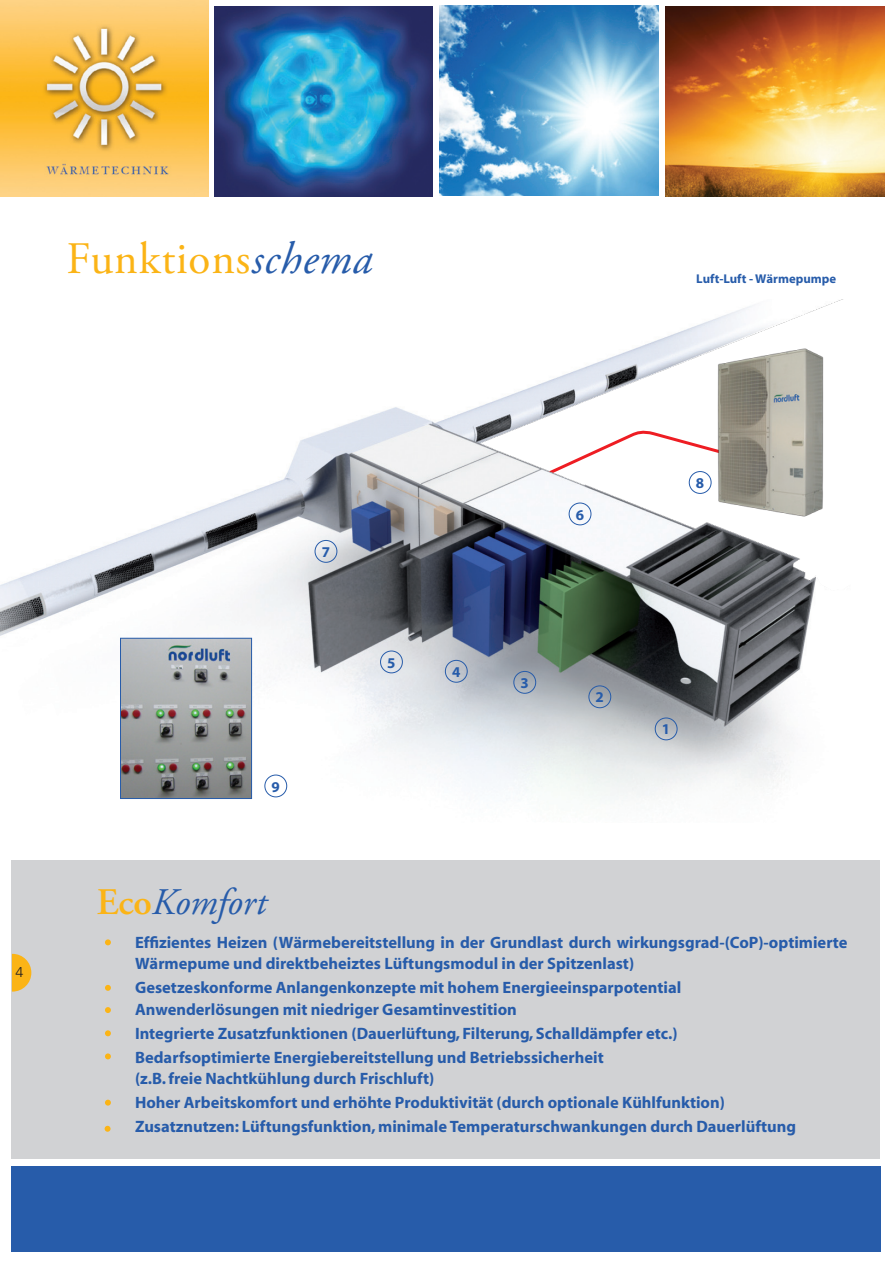
<style>
.page{position:relative;width:893px;height:1263px;background:#fff}
.page>*{position:absolute;margin:0;border:0;box-sizing:border-box;transform-origin:0 0}
.t1{font:45px "Adobe Garamond Pro";letter-spacing:.02em;color:#fbb416}
.t2{font:italic 37.5px "Adobe Garamond Pro";color:#275caa}
.t3{font:700 16.5px/24px "Myriad";color:#275caa}
.t4{font:700 15px "Myriad";color:#275caa}
.t5{font:300 14.25px "Frutiger";color:#231f20}
.t6{font:700 12.75px "Myriad";color:#275caa}
.s1{font-style:italic;color:#275caa}
.s2{font-family:"Adobe Garamond";font-weight:600;font-style:normal;color:#fbb416}
</style>
<div class="page">
<div style="left:12px;top:861px;width:868px;height:298px;background:#d1d2d4"></div>
<img style="left:0;top:299px;width:843px;height:502px">
<img style="left:0;top:0;width:208px;height:196px">
<svg style="left:12px;top:954px;width:19px;height:37px"></svg>
<img style="left:214px;top:6px;width:219px;height:190px">
<img style="left:665px;top:6px;width:219px;height:190px">
<img style="left:439px;top:6px;width:220px;height:190px">
<img style="left:122px;top:640px;width:128px;height:157px">
<div style="left:120px;top:638px;width:132px;height:161px;border:1px solid #275caa"></div>
<div style="left:12px;top:1166px;width:869px;height:85px;background:#275caa"></div>
<img style="left:708px;top:345px;width:125px;height:173px">
<svg style="left:105px;top:939px;width:6px;height:6px"></svg>
<svg style="left:105px;top:985px;width:6px;height:6px"></svg>
<svg style="left:105px;top:1007px;width:6px;height:6px"></svg>
<svg style="left:105px;top:1030px;width:6px;height:6px"></svg>
<svg style="left:105px;top:1053px;width:6px;height:6px"></svg>
<svg style="left:105px;top:1100px;width:6px;height:5px"></svg>
<div style="left:655px;top:718px;width:22px;height:22px;border:1px solid #275caa;border-radius:50%"></div>
<div style="left:588px;top:685px;width:23px;height:23px;border:1px solid #275caa;border-radius:50%"></div>
<div style="left:513px;top:671px;width:23px;height:23px;border:1px solid #275caa;border-radius:50%"></div>
<div style="left:445px;top:660px;width:23px;height:23px;border:1px solid #275caa;border-radius:50%"></div>
<div style="left:380px;top:651px;width:23px;height:22px;border:1px solid #275caa;border-radius:50%"></div>
<div style="left:569px;top:503px;width:22px;height:22px;border:1px solid #275caa;border-radius:50%"></div>
<div style="left:315px;top:540px;width:22px;height:23px;border:1px solid #275caa;border-radius:50%"></div>
<div style="left:689px;top:471px;width:22px;height:23px;border:1px solid #275caa;border-radius:50%"></div>
<div style="left:264px;top:775px;width:23px;height:22px;border:1px solid #275caa;border-radius:50%"></div>
<svg style="left:105px;top:1126px;width:6px;height:6px"></svg>
<h1 class="t1" style="left:66px;top:232px;width:308px">Funktions<span class="s1">schema</span></h1>
<p class="t6" style="left:696px;top:272px;width:141px">Luft-Luft - Wärmepumpe</p>
<p class="t5" style="left:15px;top:964px;width:9px">4</p>
<p class="t4" style="left:322px;top:544px;width:10px">7</p>
<p class="t4" style="left:271px;top:779px;width:10px">9</p>
<p class="t4" style="left:387px;top:655px;width:10px">5</p>
<p class="t4" style="left:452px;top:664px;width:10px">4</p>
<p class="t4" style="left:576px;top:507px;width:10px">6</p>
<p class="t4" style="left:696px;top:475px;width:10px">8</p>
<p class="t4" style="left:520px;top:675px;width:10px">3</p>
<p class="t4" style="left:595px;top:690px;width:10px">2</p>
<p class="t4" style="left:662px;top:722px;width:10px">1</p>
<h2 class="t2" style="left:97px;top:880px;width:171px"><span class="s2">Eco</span>Komfort</h2>
<p class="t3" style="left:135px;top:932px;width:714px;line-height:21px">Effizientes Heizen (Wärmebereitstellung in der Grundlast durch wirkungsgrad-(CoP)-optimierte<br>Wärmepume und direktbeheiztes Lüftungsmodul in der Spitzenlast)</p>
<p class="t3" style="left:135px;top:977px;width:548px;line-height:22.5px">Gesetzeskonforme Anlangenkonzepte mit hohem Energieeinsparpotential<br>Anwenderlösungen mit niedriger Gesamtinvestition</p>
<p class="t3" style="left:135px;top:1022px;width:544px">Integrierte Zusatzfunktionen (Dauerlüftung, Filterung, Schalldämpfer etc.)<br>Bedarfsoptimierte Energiebereitstellung und Betriebssicherheit</p>
<p class="t3" style="left:135px;top:1067px;width:663px">(z.B. freie Nachtkühlung durch Frischluft)<br>Hoher Arbeitskomfort und erhöhte Produktivität (durch optionale Kühlfunktion)<br>Zusatznutzen: Lüftungsfunktion, minimale Temperaturschwankungen durch Dauerlüftung</p>
</div>
